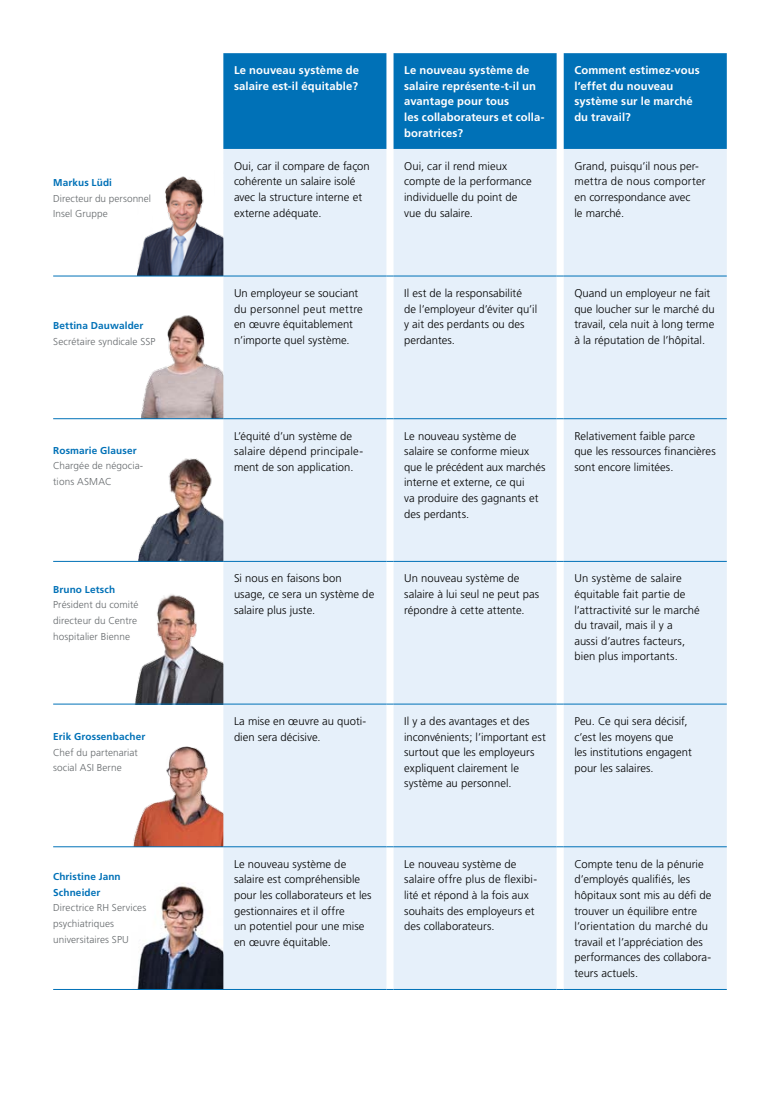
<style>
.page{position:relative;width:780px;height:1099px;background:#fff}
.page>*{position:absolute;margin:0;border:0;box-sizing:border-box;transform-origin:0 0}
.Lauftext{font:300 11.25px/15.6px "Frutiger";letter-spacing:.005em;color:#000}
.Untertitel_9pt{font:700 11.25px/15.6px "Frutiger";letter-spacing:.01em;color:#fff}
.Untertitel_9pt-2{font:300 11.25px/15.6px "Frutiger";color:#000}
.Lauftext-2{font:300 10px/15.6px "Frutiger";letter-spacing:.005em;color:#65696c}
.Lauftext-3{font:700 10px/15.6px "Frutiger";letter-spacing:.015em;color:#0071b7}
</style>
<div class="page">
<img style="left:137px;top:883px;width:86px;height:106px">
<img style="left:138px;top:459px;width:85px;height:102px">
<img style="left:133px;top:746px;width:90px;height:100px">
<img style="left:141px;top:315px;width:82px;height:103px">
<img style="left:138px;top:176px;width:85px;height:100px">
<img style="left:127px;top:594px;width:96px;height:110px">
<div style="left:223px;top:53px;width:503px;height:96px;background:#0071b7"></div>
<div style="left:223px;top:149px;width:503px;height:840px;background:#e6f0fa"></div>
<hr style="left:53px;top:276px;width:170px;height:1px;background:#0071b7">
<hr style="left:223px;top:276px;width:163px;height:1px;background:#0071b7">
<hr style="left:393px;top:276px;width:163px;height:1px;background:#0071b7">
<hr style="left:563px;top:276px;width:163px;height:1px;background:#0071b7">
<hr style="left:53px;top:418px;width:170px;height:1px;background:#0071b7">
<hr style="left:223px;top:418px;width:163px;height:1px;background:#0071b7">
<hr style="left:393px;top:418px;width:163px;height:1px;background:#0071b7">
<hr style="left:563px;top:418px;width:163px;height:1px;background:#0071b7">
<hr style="left:53px;top:561px;width:170px;height:1px;background:#0071b7">
<hr style="left:223px;top:561px;width:163px;height:1px;background:#0071b7">
<hr style="left:393px;top:561px;width:163px;height:1px;background:#0071b7">
<hr style="left:563px;top:561px;width:163px;height:1px;background:#0071b7">
<hr style="left:53px;top:704px;width:170px;height:1px;background:#0071b7">
<hr style="left:223px;top:704px;width:163px;height:1px;background:#0071b7">
<hr style="left:393px;top:704px;width:163px;height:1px;background:#0071b7">
<hr style="left:563px;top:704px;width:163px;height:1px;background:#0071b7">
<hr style="left:53px;top:846px;width:170px;height:1px;background:#0071b7">
<hr style="left:223px;top:846px;width:163px;height:1px;background:#0071b7">
<hr style="left:393px;top:846px;width:163px;height:1px;background:#0071b7">
<hr style="left:563px;top:846px;width:163px;height:1px;background:#0071b7">
<hr style="left:53px;top:989px;width:170px;height:1px;background:#0071b7">
<hr style="left:223px;top:989px;width:163px;height:1px;background:#0071b7">
<hr style="left:393px;top:989px;width:163px;height:1px;background:#0071b7">
<hr style="left:563px;top:989px;width:163px;height:1px;background:#0071b7">
<p class="Lauftext-3" style="left:53px;top:175px;width:60px">Markus Lüdi</p>
<p class="Lauftext-2" style="left:53px;top:190px;width:99px">Directeur du personnel<br>Insel Gruppe</p>
<p class="Lauftext-3" style="left:53px;top:318px;width:92px">Bettina Dauwalder</p>
<p class="Lauftext-2" style="left:53px;top:333px;width:104px">Secrétaire syndicale SSP</p>
<p class="Lauftext-3" style="left:53px;top:442px;width:85px">Rosmarie Glauser</p>
<p class="Lauftext-2" style="left:53px;top:458px;width:92px">Chargée de négocia&shy;tions ASMAC</p>
<p class="Lauftext-3" style="left:53px;top:581px;width:63px">Bruno Letsch</p>
<p class="Lauftext-2" style="left:53px;top:597px;width:87px">Président du comité directeur du Centre hospitalier Bienne</p>
<p class="Lauftext-3" style="left:53px;top:728px;width:94px">Erik Grossenbacher</p>
<p class="Lauftext-2" style="left:53px;top:744px;width:86px">Chef du partenariat social ASI Berne</p>
<p class="Lauftext-3" style="left:53px;top:869px;width:69px">Christine Jann<br>Schneider</p>
<p class="Lauftext-2" style="left:53px;top:900px;width:95px">Directrice RH Services psychiatriques universitaires SPU</p>
<p class="Untertitel_9pt" style="left:234px;top:62px;width:127px">Le nouveau système de salaire est-il équitable?</p>
<p class="Untertitel_9pt" style="left:404px;top:62px;width:142px">Le nouveau système de salaire représente-t-il un avantage pour tous<br>les collaborateurs et colla&shy;boratrices?</p>
<p class="Untertitel_9pt" style="left:574px;top:62px;width:127px">Comment estimez-vous l’effet du nouveau système sur le marché du travail?</p>
<p class="Untertitel_9pt-2" style="left:234px;top:158px;width:137px">Oui, car il compare de façon cohérente un salaire isolé avec la structure interne et externe adéquate.</p>
<p class="Lauftext" style="left:404px;top:158px;width:129px">Oui, car il rend mieux compte de la performance individuelle du point de vue du salaire.</p>
<p class="Lauftext" style="left:574px;top:158px;width:133px">Grand, puisqu’il nous per&shy;mettra de nous comporter en correspondance avec<br>le marché.</p>
<p class="Lauftext" style="left:234px;top:285px;width:130px">Un employeur se souciant du personnel peut mettre en œuvre équitablement n’importe quel système.</p>
<p class="Lauftext" style="left:404px;top:285px;width:134px">Il est de la responsabilité<br>de l’employeur d’éviter qu’il y ait des perdants ou des perdantes.</p>
<p class="Lauftext" style="left:574px;top:285px;width:142px">Quand un employeur ne fait que loucher sur le marché du travail, cela nuit à long terme à la réputation de l’hôpital.</p>
<p class="Lauftext" style="left:234px;top:428px;width:131px">L’équité d’un système de salaire dépend principale&shy;ment de son application.</p>
<p class="Lauftext" style="left:404px;top:428px;width:143px">Le nouveau système de salaire se conforme mieux que le précédent aux marchés interne et externe, ce qui<br>va produire des gagnants et des perdants.</p>
<p class="Lauftext" style="left:574px;top:428px;width:143px">Relativement faible parce que les ressources financières sont encore limitées.</p>
<p class="Lauftext" style="left:234px;top:570px;width:142px">Si nous en faisons bon usage, ce sera un système de salaire plus juste.</p>
<p class="Lauftext" style="left:404px;top:570px;width:136px">Un nouveau système de salaire à lui seul ne peut pas répondre à cette attente.</p>
<p class="Lauftext" style="left:574px;top:570px;width:127px">Un système de salaire équitable fait partie de l’attractivité sur le marché du travail, mais il y a<br>aussi d’autres facteurs, bien plus importants.</p>
<p class="Lauftext" style="left:234px;top:713px;width:134px">La mise en œuvre au quoti&shy;dien sera décisive.</p>
<p class="Lauftext" style="left:404px;top:713px;width:143px">Il y a des avantages et des inconvénients; l’important est surtout que les employeurs expliquent clairement le système au personnel.</p>
<p class="Lauftext" style="left:574px;top:713px;width:119px">Peu. Ce qui sera décisif, c’est les moyens que<br>les institutions engagent pour les salaires.</p>
<p class="Lauftext" style="left:234px;top:856px;width:139px">Le nouveau système de salaire est compréhensible pour les collaborateurs et les gestionnaires et il offre<br>un potentiel pour une mise en œuvre équitable.</p>
<p class="Lauftext" style="left:404px;top:856px;width:134px">Le nouveau système de salaire offre plus de flexibi&shy;lité et répond à la fois aux souhaits des employeurs et des collaborateurs.</p>
<p class="Lauftext" style="left:574px;top:856px;width:139px">Compte tenu de la pénurie d’employés qualifiés, les hôpitaux sont mis au défi de trouver un équilibre entre l’orientation du marché du travail et l’appréciation des performances des collabora&shy;teurs actuels.</p>
</div>
